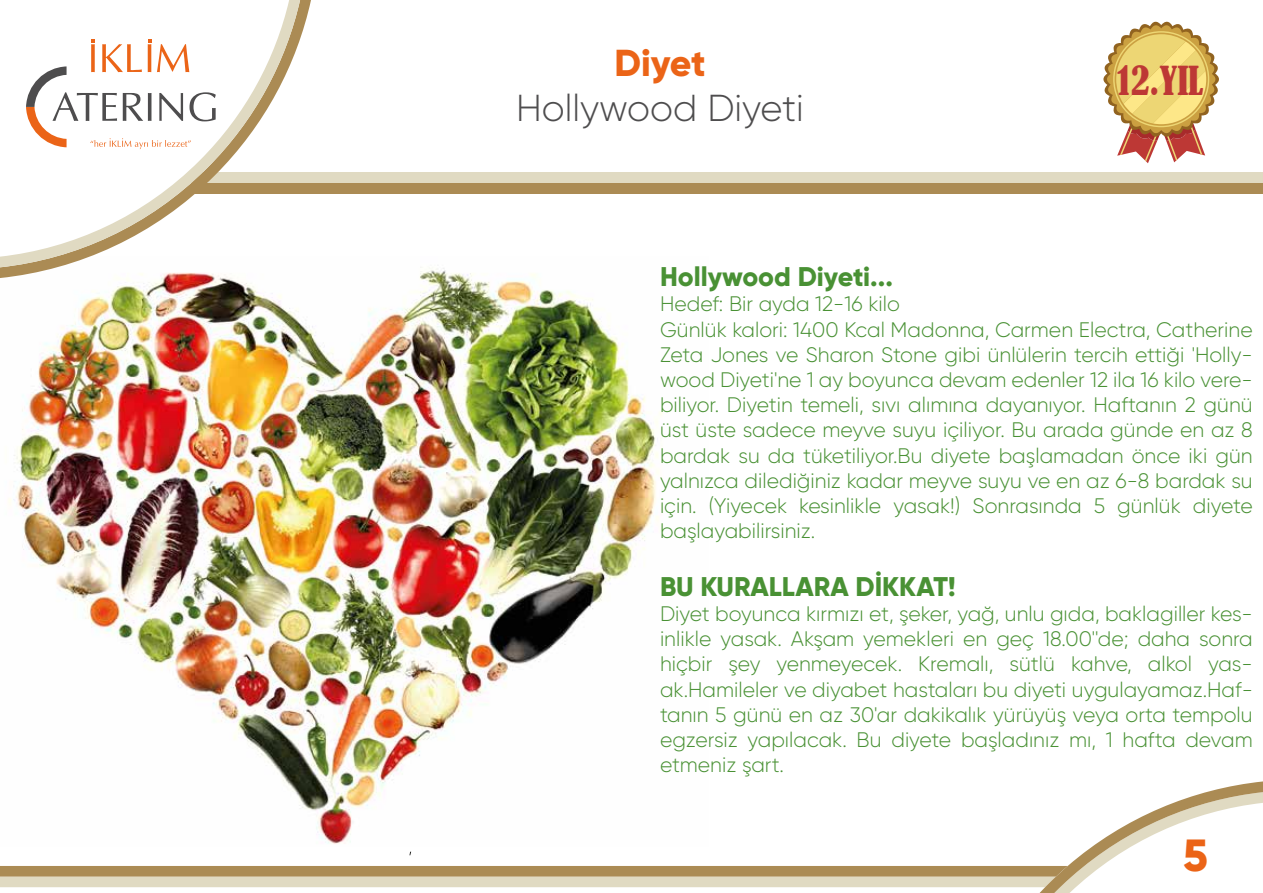
<style>
.page{position:relative;width:1263px;height:893px;background:#fff}
.page>*{position:absolute;margin:0;border:0;box-sizing:border-box;transform-origin:0 0}
.t1{font:800 45px "Gilroy";color:#eb6417}
.t2{font:300 37.5px "Gilroy";color:#4e4d4e}
.t3{font:condensed 37.5px "Bernard";color:#bd3835}
.t4{font:800 37.5px "Gilroy";letter-spacing:-.005em;color:#eb6417}
.t5{font:800 27px "Gilroy";color:#499134}
.t6{font:300 21px/25.2px "Gilroy";color:#499134}
</style>
<div class="page">
<svg style="left:1103px;top:22px;width:116px;height:141px"></svg>
<svg style="left:0;top:781px;width:1263px;height:112px"></svg>
<img style="left:0;top:267px;width:708px;height:580px">
<div style="left:191px;top:172px;width:1072px;height:11px;background:#e0dac2"></div>
<div style="left:191px;top:183px;width:1072px;height:11px;background:#ab8b54"></div>
<svg style="left:0;top:0;width:311px;height:278px"></svg>
<svg style="left:0;top:0;width:300px;height:267px"></svg>
<h2 class="t4" style="left:614px;top:39px;width:93px">Diyet</h2>
<h2 class="t2" style="left:516px;top:85px;width:289px">Hollywood Diyeti</h2>
<h2 class="t3" style="left:1117px;top:58px;width:88px">12.YIL</h2>
<p class="t5" style="left:660px;top:260px;width:234px">Hollywood Diyeti...</p>
<p class="t6" style="left:660px;top:291px;width:594px">Hedef: Bir ayda 12-16 kilo<br>Günlük kalori: 1400 Kcal Madonna, Carmen Electra, Catherine Zeta Jones ve Sharon Stone gibi ünlülerin tercih ettiği 'Holly&shy;wood Diyeti'ne 1 ay boyunca devam edenler 12 ila 16 kilo vere&shy;biliyor. Diyetin temeli, sıvı alımına dayanıyor. Haftanın 2 günü üst üste sadece meyve suyu içiliyor. Bu arada günde en az 8 bardak su da tüketiliyor.Bu diyete başlamadan önce iki gün yalnızca dilediğiniz kadar meyve suyu ve en az 6-8 bardak su için. (Yiyecek kesinlikle yasak!) Sonrasında 5 günlük diyete başlayabilirsiniz.</p>
<p class="t5" style="left:660px;top:569px;width:297px">BU KURALLARA DİKKAT!</p>
<p class="t6" style="left:660px;top:601px;width:594px;text-align:justify">Diyet boyunca kırmızı et, şeker, yağ, unlu gıda, baklagiller kes&shy;inlikle yasak. Akşam yemekleri en geç 18.00''de; daha sonra hiçbir şey yenmeyecek. Kremalı, sütlü kahve, alkol yas&shy;ak.Hamileler ve diyabet hastaları bu diyeti uygulayamaz.Haf&shy;tanın 5 günü en az 30'ar dakikalık yürüyüş veya orta tempolu egzersiz yapılacak. Bu diyete başladınız mı, 1 hafta devam etmeniz şart.</p>
<h1 class="t1" style="left:1183px;top:827px;width:26px">5</h1>
</div>
